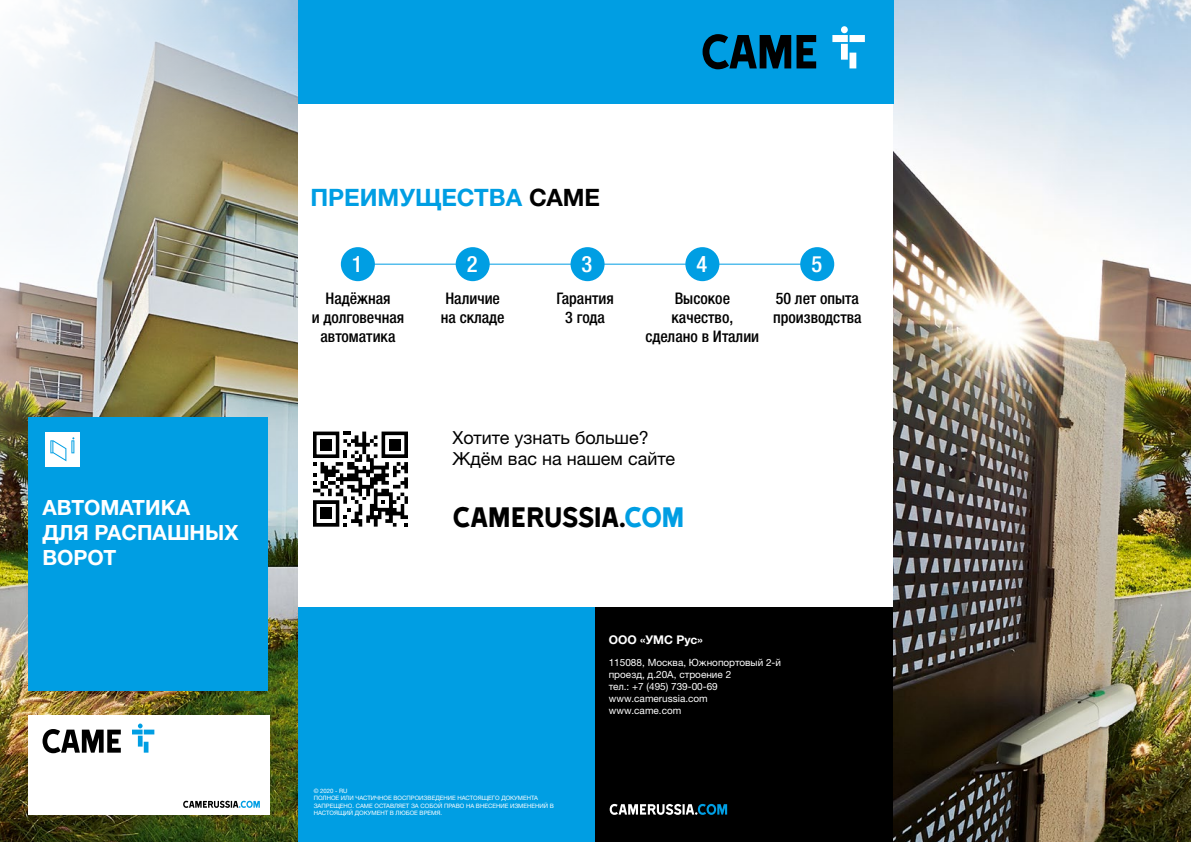
<style>
.page{position:relative;width:1191px;height:842px;background:#fff}
.page>*{position:absolute;margin:0;border:0;box-sizing:border-box;transform-origin:0 0}
.t1{font:32.4px "Came Type";letter-spacing:-.025em;color:#000}
.t2{font:700 24px "Helvetica Neue LTW1 G";color:#009ee3}
.t3{font:500 condensed 22.5px "Helvetica Neue LTW1 G";color:#fff}
.t4{font:700 21px/25.2px "Helvetica Neue LTW1 G";color:#fff}
.t5{font:18px/21.6px "Helvetica Neue LTW1 G";color:#000}
.t6{font:500 condensed 16px/19px "Helvetica Neue LTW1 G";color:#000;text-align:center}
.t7{font:700 12px "Helvetica Neue LTW1 G";color:#fff}
.t8{font:10px/12px "Helvetica Neue LTW1 G";color:#fff}
.t9{font:6px/7.2px "Helvetica Neue LTW1 G";color:#fff}
.s1{color:#000}
.s2{color:#009ee3}
</style>
<div class="page">
<img style="left:893px;top:0;width:298px;height:842px">
<img style="left:0;top:0;width:298px;height:842px">
<div style="left:298px;top:607px;width:298px;height:235px;background:#009ee3"></div>
<div style="left:298px;top:0;width:595px;height:103px;background:#009ee3"></div>
<div style="left:595px;top:607px;width:298px;height:235px;background:#000"></div>
<svg style="left:702px;top:34px;width:114px;height:35px"></svg>
<svg style="left:832px;top:26px;width:33px;height:42px"></svg>
<svg style="left:609px;top:804px;width:118px;height:11px"></svg>
<div style="left:28px;top:417px;width:240px;height:274px;background:#009ee3"></div>
<div style="left:28px;top:715px;width:241px;height:100px;background:#fff"></div>
<svg style="left:183px;top:801px;width:77px;height:7px"></svg>
<svg style="left:42px;top:723px;width:113px;height:31px"></svg>
<div style="left:45px;top:432px;width:34px;height:34px;background:#fff"></div>
<svg style="left:50px;top:437px;width:24px;height:24px"></svg>
<svg style="left:313px;top:432px;width:95px;height:94px"></svg>
<div style="left:320px;top:439px;width:12px;height:11px;background:#000"></div>
<div style="left:389px;top:439px;width:11px;height:11px;background:#000"></div>
<div style="left:320px;top:508px;width:12px;height:11px;background:#000"></div>
<hr style="left:364px;top:264px;width:453px;height:1px;background:#009ee3">
<div style="left:341px;top:247px;width:34px;height:34px;background:#009ee3;border-radius:50%"></div>
<div style="left:456px;top:247px;width:34px;height:34px;background:#009ee3;border-radius:50%"></div>
<div style="left:570px;top:247px;width:34px;height:34px;background:#009ee3;border-radius:50%"></div>
<div style="left:685px;top:247px;width:34px;height:34px;background:#009ee3;border-radius:50%"></div>
<div style="left:800px;top:247px;width:34px;height:34px;background:#009ee3;border-radius:50%"></div>
<h3 class="t4" style="left:42px;top:494px;width:197px">АВТОМАТИКА<br>ДЛЯ РАСПАШНЫХ<br>ВОРОТ</h3>
<h2 class="t2" style="left:310px;top:183px;width:291px">ПРЕИМУЩЕСТВА <span class="s1">CAME</span></h2>
<h3 class="t3" style="left:352px;top:251px;width:12px">1</h3>
<h3 class="t3" style="left:467px;top:251px;width:12px">2</h3>
<h3 class="t3" style="left:581px;top:251px;width:12px">3</h3>
<h3 class="t3" style="left:696px;top:251px;width:12px">4</h3>
<h3 class="t3" style="left:811px;top:251px;width:12px">5</h3>
<h3 class="t6" style="left:312px;top:288px;width:94px">Надёжная<br>и долговечная автоматика</h3>
<h3 class="t6" style="left:441px;top:288px;width:65px;text-align:left">Наличие на складе</h3>
<h3 class="t6" style="left:556px;top:288px;width:59px">Гарантия<br>3 года</h3>
<h3 class="t6" style="left:645px;top:288px;width:115px">Высокое качество, сделано в Италии</h3>
<h3 class="t6" style="left:773px;top:288px;width:90px;text-align:left">50 лет опыта производства</h3>
<h3 class="t5" style="left:452px;top:426px;width:224px">Хотите узнать больше?<br>Ждём вас на нашем сайте</h3>
<h1 class="t1" style="left:452px;top:501px;width:233px">CAMERUSSIA.<span class="s2">COM</span></h1>
<p class="t9" style="left:314px;top:787px;width:242px">© 2020 - RU<br>ПОЛНОЕ ИЛИ ЧАСТИЧНОЕ ВОСПРОИЗВЕДЕНИЕ НАСТОЯЩЕГО ДОКУМЕНТА ЗАПРЕЩЕНО. CAME ОСТАВЛЯЕТ ЗА СОБОЙ ПРАВО НА ВНЕСЕНИЕ ИЗМЕНЕНИЙ В НАСТОЯЩИЙ ДОКУМЕНТ В ЛЮБОЕ ВРЕМЯ.</p>
<h3 class="t7" style="left:609px;top:632px;width:95px">ООО «УМС Рус»</h3>
<h3 class="t8" style="left:609px;top:657px;width:174px">115088, Москва, Южнопортовый 2-й проезд, д.20А, строение 2<br>тел.: +7 (495) 739-00-69 www.camerussia.com www.came.com</h3>
</div>
